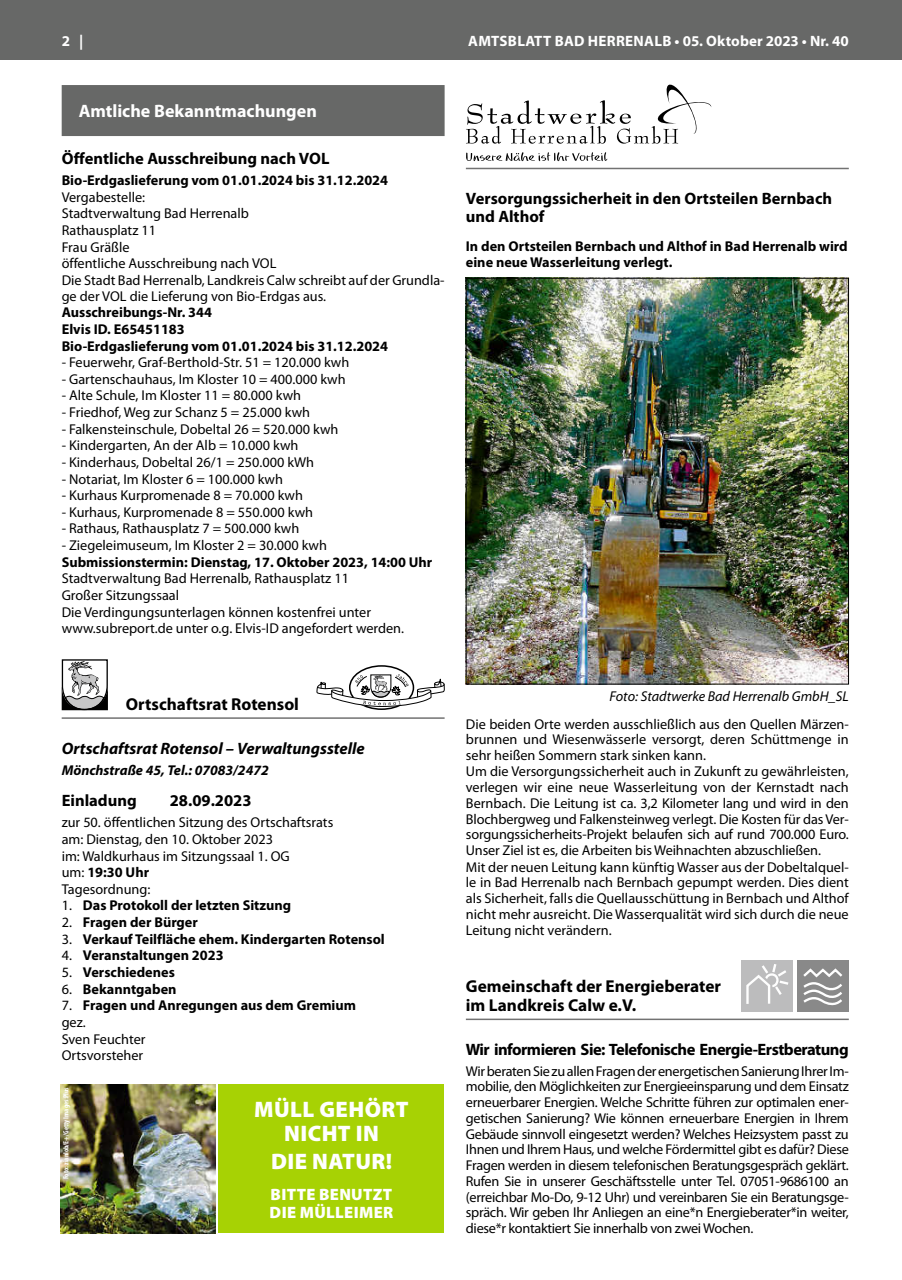
<style>
.page{position:relative;width:902px;height:1280px;background:#fff}
.page>*{position:absolute;margin:0;border:0;box-sizing:border-box;transform-origin:0 0}
.t1{font:900 22.5px/24px "Myriad Pro";letter-spacing:.02em;color:#fff;text-align:center}
.t2{font:700 18px "Myriad Pro";color:#fff}
.t3{font:700 17.25px/18.8px "Myriad Pro";color:#000}
.t4{font:700 16.5px/18px "Myriad Pro";color:#000}
.t5{font:700 16.5px "Myriad Pro";letter-spacing:-.03em;color:#000}
.t6{font:italic 700 16.5px "Myriad Pro";color:#000}
.t7{font:900 16.5px/18px "Myriad Pro";letter-spacing:.02em;color:#fff}
.t8{font:700 15px "Myriad Pro";letter-spacing:.02em;color:#fff}
.t9{font:14.25px/15.9px "Myriad Pro";color:#000}
.t10{font:700 14.25px/16.6px "Myriad Pro";color:#000}
.t11{font:italic 14.25px "Myriad Pro";color:#000}
.t12{font:italic 700 14.25px "Myriad Pro";color:#000}
.t13{font:700 condensed 7.5px "Myriad Pro";color:#fff}
.s1{font-weight:700}
.s2{font-weight:400}
</style>
<div class="page">
<div style="left:0;top:0;width:901px;height:60px;background:#676867"></div>
<div style="left:62px;top:85px;width:382px;height:51px;background:#676867"></div>
<hr style="left:62px;top:717px;width:382px;height:2px;background:#727272">
<svg style="left:62px;top:659px;width:46px;height:51px"></svg>
<div style="left:349px;top:665px;width:65px;height:45px;border:2px solid #000;border-radius:50%"></div>
<svg style="left:316px;top:674px;width:128px;height:33px"></svg>
<svg style="left:466px;top:152px;width:141px;height:9px"></svg>
<svg style="left:466px;top:85px;width:245px;height:59px"></svg>
<hr style="left:466px;top:168px;width:382px;height:1px;background:#727272">
<img style="left:468px;top:280px;width:378px;height:402px">
<div style="left:466px;top:278px;width:382px;height:406px;border:1px solid #000"></div>
<hr style="left:466px;top:1018px;width:382px;height:2px;background:#727272">
<div style="left:741px;top:960px;width:51px;height:51px;background:#bcbcbd"></div>
<div style="left:797px;top:960px;width:51px;height:51px;background:#898989"></div>
<svg style="left:746px;top:964px;width:43px;height:40px"></svg>
<svg style="left:803px;top:968px;width:39px;height:38px"></svg>
<div style="left:218px;top:1085px;width:226px;height:148px;background:#a7d204"></div>
<img style="left:61px;top:1084px;width:154px;height:149px">
<p class="t8" style="left:62px;top:31px;width:23px">2 |</p>
<p class="t8" style="left:468px;top:31px;width:382px">AMTSBLATT BAD HERRENALB • 05. Oktober 2023 • Nr. 40</p>
<p class="t2" style="left:79px;top:99px;width:240px">Amtliche Bekanntmachungen</p>
<p class="t4" style="left:62px;top:149px;width:269px">Öffentliche Ausschreibung nach VOL</p>
<p class="t10" style="left:62px;top:171px;width:328px">Bio-Erdgaslieferung vom 01.01.2024 bis 31.12.2024</p>
<p class="t9" style="left:62px;top:188px;width:384px;line-height:16.5px">Vergabestelle:<br>Stadtverwaltung Bad Herrenalb<br>Rathausplatz 11<br>Frau Gräßle<br>öffentliche Ausschreibung nach VOL<br>Die Stadt Bad Herrenalb, Landkreis Calw schreibt auf der Grundla&shy;ge der VOL die Lieferung von Bio-Erdgas aus.</p>
<p class="t10" style="left:62px;top:304px;width:328px">Ausschreibungs-Nr. 344<br>Elvis ID. E65451183<br>Bio-Erdgaslieferung vom 01.01.2024 bis 31.12.2024</p>
<p class="t9" style="left:62px;top:354px;width:289px">- Feuerwehr, Graf-Berthold-Str. 51 = 120.000 kwh</p>
<p class="t9" style="left:62px;top:371px;width:285px">- Gartenschauhaus, Im Kloster 10 = 400.000 kwh</p>
<p class="t9" style="left:62px;top:387px;width:241px">- Alte Schule, Im Kloster 11 = 80.000 kwh</p>
<p class="t9" style="left:62px;top:404px;width:250px">- Friedhof, Weg zur Schanz 5 = 25.000 kwh</p>
<p class="t9" style="left:62px;top:421px;width:278px">- Falkensteinschule, Dobeltal 26 = 520.000 kwh</p>
<p class="t9" style="left:62px;top:437px;width:238px">- Kindergarten, An der Alb = 10.000 kwh</p>
<p class="t9" style="left:62px;top:454px;width:254px">- Kinderhaus, Dobeltal 26/1 = 250.000 kWh</p>
<p class="t9" style="left:62px;top:471px;width:223px">- Notariat, Im Kloster 6 = 100.000 kwh</p>
<p class="t9" style="left:62px;top:487px;width:243px">- Kurhaus Kurpromenade 8 = 70.000 kwh</p>
<p class="t9" style="left:62px;top:504px;width:253px">- Kurhaus, Kurpromenade 8 = 550.000 kwh</p>
<p class="t9" style="left:62px;top:520px;width:239px">- Rathaus, Rathausplatz 7 = 500.000 kwh</p>
<p class="t9" style="left:62px;top:537px;width:267px">- Ziegeleimuseum, Im Kloster 2 = 30.000 kwh</p>
<p class="t10" style="left:62px;top:553px;width:372px">Submissionstermin: Dienstag, 17. Oktober 2023, 14:00 Uhr</p>
<p class="t9" style="left:62px;top:570px;width:344px;line-height:16.6px">Stadtverwaltung Bad Herrenalb, Rathausplatz 11<br>Großer Sitzungssaal<br>Die Verdingungsunterlagen können kostenfrei unter www.subreport.de unter o.g. Elvis-ID angefordert werden.</p>
<p class="t4" style="left:466px;top:189px;width:368px">Versorgungssicherheit in den Ortsteilen Bernbach und Althof</p>
<p class="t10" style="left:466px;top:238px;width:383px;line-height:15.8px">In den Ortsteilen Bernbach und Althof in Bad Herrenalb wird eine neue Wasserleitung verlegt.</p>
<p class="t3" style="left:126px;top:694px;width:175px">Ortschaftsrat Rotensol</p>
<p class="t6" style="left:62px;top:738px;width:304px">Ortschaftsrat Rotensol – Verwaltungsstelle</p>
<p class="t12" style="left:62px;top:761px;width:209px">Mönchstraße 45, Tel.: 07083/2472</p>
<p class="t4" style="left:62px;top:791px;width:77px">Einladung</p>
<p class="t4" style="left:170px;top:791px;width:83px">28.09.2023</p>
<p class="t9" style="left:62px;top:814px;width:273px;line-height:16.6px">zur 50. öffentlichen Sitzung des Ortschaftsrats am: Dienstag, den 10. Oktober 2023<br>im: Waldkurhaus im Sitzungssaal 1. OG<br>um: <span class="s1">19:30 Uhr<br></span>Tagesordnung:</p>
<p class="t10" style="left:62px;top:897px;width:231px"><span class="s2">1.</span> Das Protokoll der letzten Sitzung</p>
<p class="t10" style="left:62px;top:913px;width:138px"><span class="s2">2.</span> Fragen der Bürger</p>
<p class="t10" style="left:62px;top:930px;width:324px"><span class="s2">3.</span> Verkauf Teilfläche ehem. Kindergarten Rotensol</p>
<p class="t10" style="left:62px;top:947px;width:163px"><span class="s2">4.</span> Veranstaltungen 2023</p>
<p class="t10" style="left:62px;top:963px;width:115px"><span class="s2">5.</span> Verschiedenes</p>
<p class="t10" style="left:62px;top:980px;width:116px"><span class="s2">6.</span> Bekanntgaben</p>
<p class="t10" style="left:62px;top:997px;width:296px"><span class="s2">7.</span> Fragen und Anregungen aus dem Gremium <span class="s2">gez.<br>Sven Feuchter<br>Ortsvorsteher</span></p>
<p class="t13" style="left:61px;top:1179px;width:93px;rotate:-90deg">Foto: zianlob/E+/Getty Images Plus</p>
<h1 class="t1" style="left:254px;top:1097px;width:156px">MÜLL GEHÖRT<br>NICHT IN</h1>
<h1 class="t1" style="left:271px;top:1150px;width:122px">DIE NATUR!</h1>
<p class="t7" style="left:269px;top:1185px;width:125px">BITTE BENUTZT<br>DIE MÜLLEIMER</p>
<p class="t11" style="left:609px;top:688px;width:241px">Foto: Stadtwerke Bad Herrenalb GmbH_SL</p>
<p class="t9" style="left:466px;top:715px;width:384px">Die beiden Orte werden ausschließlich aus den Quellen Märzen&shy;brunnen und Wiesenwässerle versorgt, deren Schüttmenge in sehr heißen Sommern stark sinken kann.<br>Um die Versorgungssicherheit auch in Zukunft zu gewährleisten, verlegen wir eine neue Wasserleitung von der Kernstadt nach Bernbach. Die Leitung ist ca. 3,2 Kilometer lang und wird in den Blochbergweg und Falkensteinweg verlegt. Die Kosten für das Ver&shy;sorgungssicherheits-Projekt belaufen sich auf rund 700.000 Euro.<br>Unser Ziel ist es, die Arbeiten bis Weihnachten abzuschließen.<br>Mit der neuen Leitung kann künftig Wasser aus der Dobeltalquel&shy;le in Bad Herrenalb nach Bernbach gepumpt werden. Dies dient als Sicherheit, falls die Quellausschüttung in Bernbach und Althof nicht mehr ausreicht. Die Wasserqualität wird sich durch die neue Leitung nicht verändern.</p>
<p class="t3" style="left:466px;top:977px;width:257px">Gemeinschaft der Energieberater im Landkreis Calw e.V.</p>
<p class="t5" style="left:466px;top:1039px;width:384px">Wir informieren Sie: Telefonische Energie-Erstberatung</p>
<p class="t9" style="left:466px;top:1063px;width:384px;text-align:justify">Wir beraten Sie zu allen Fragen der energetischen Sanierung Ihrer Im&shy;mobilie, den Möglichkeiten zur Energieeinsparung und dem Einsatz erneuerbarer Energien. Welche Schritte führen zur optimalen ener&shy;getischen Sanierung? Wie können erneuerbare Energien in Ihrem Gebäude sinnvoll eingesetzt werden? Welches Heizsystem passt zu Ihnen und Ihrem Haus, und welche Fördermittel gibt es dafür? Diese Fragen werden in diesem telefonischen Beratungsgespräch geklärt.<br>Rufen Sie in unserer Geschäftsstelle unter Tel. 07051-9686100 an (erreichbar Mo-Do, 9-12 Uhr) und vereinbaren Sie ein Beratungsge&shy;spräch. Wir geben Ihr Anliegen an eine*n Energieberater*in weiter, diese*r kontaktiert Sie innerhalb von zwei Wochen.</p>
</div>
